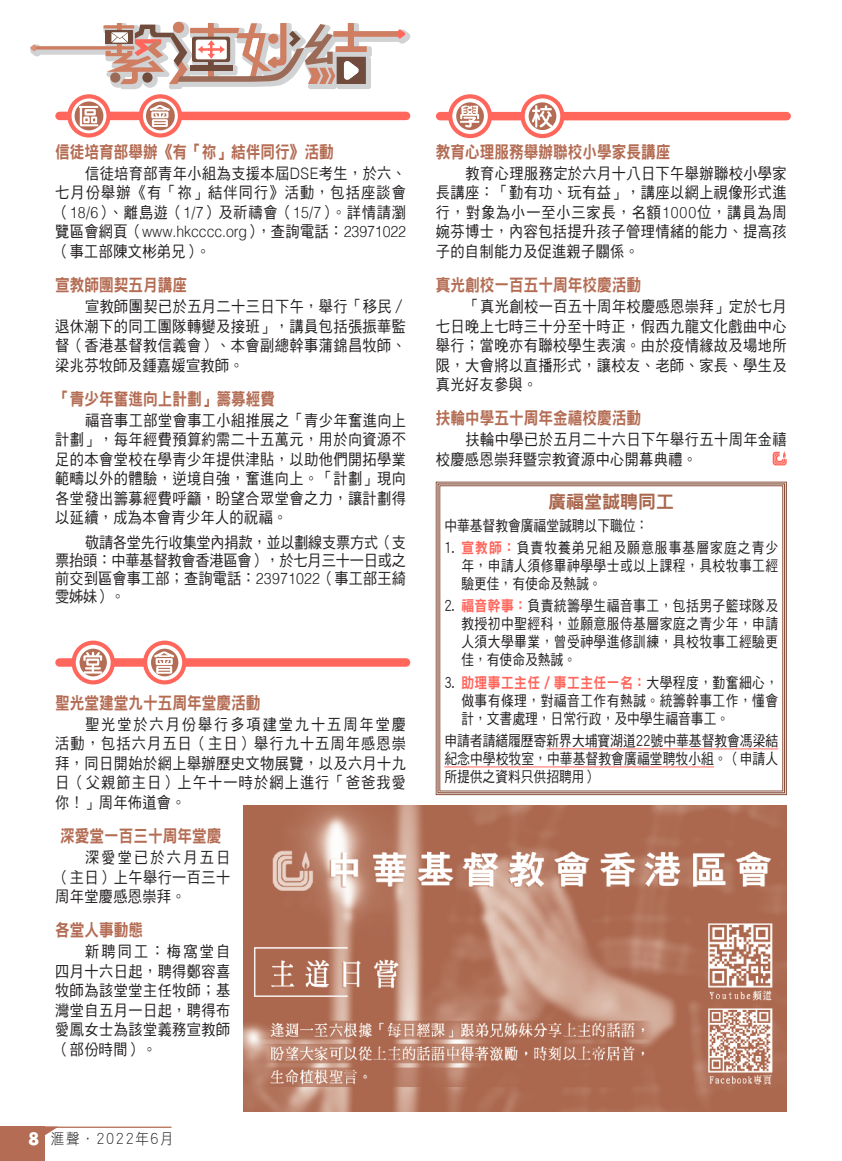
<style>
.page{position:relative;width:842px;height:1161px;background:#fff}
.page>*{position:absolute;margin:0;border:0;box-sizing:border-box;transform-origin:0 0}
.t1{font:18px "DF Hei HK W9";color:#aa674e}
.t2{font:17.25px "DF Hei HK W9";color:#b46d54;scale:.85 1}
.t3{font:15.75px/19.5px "DF Hei HK W5";letter-spacing:.03em;color:#231f20;text-align:justify;scale:.9 1}
.t4{font:300 15.75px "Helvetica";letter-spacing:-.005em;color:#231f20;scale:.9 1}
.t5{font:15px/18px "DF Hei HK W5";letter-spacing:.035em;color:#231f20;text-align:justify;scale:.85 1}
.t6{font:15px "DF Hei HK W9";letter-spacing:.035em;color:#ff675d;scale:.85 1}
.t7{font:15px "DF Hei HK W5";color:#231f20;scale:.85 1}
.t8{font:15px "DF Hei HK W3";letter-spacing:.12em;color:#231f20;scale:.9 1}
.s1{font-family:"Helvetica";font-weight:300}
.s2{font-family:"DF Hei HK W5";font-weight:400}
.s3{font-family:"Futura";font-weight:700;font-size:16.5px;color:#fff}
.s4{font-family:"DF Hei HK W9";color:#ff675d}
.s5{font-family:"DF Hei HK W5";color:#231f20}
</style>
<div class="page">
<div style="left:440px;top:112px;width:347px;height:8px;background:#ff675d"></div>
<svg style="left:523px;top:96px;width:39px;height:40px"></svg>
<div style="left:520px;top:94px;width:44px;height:44px;border:4px solid #ff675d;border-radius:50%"></div>
<div style="left:529px;top:102px;width:27px;height:28px;background:#b46d54;border-radius:50%"></div>
<svg style="left:450px;top:96px;width:40px;height:40px"></svg>
<div style="left:448px;top:94px;width:44px;height:44px;border:4px solid #ff675d;border-radius:50%"></div>
<svg style="left:456px;top:102px;width:28px;height:28px"></svg>
<svg style="left:460px;top:105px;width:92px;height:23px"></svg>
<div style="left:60px;top:112px;width:346px;height:8px;background:#ff675d"></div>
<svg style="left:141px;top:96px;width:39px;height:39px"></svg>
<div style="left:139px;top:94px;width:43px;height:44px;border:4px solid #ff675d;border-radius:50%"></div>
<div style="left:147px;top:102px;width:27px;height:28px;background:#b46d54;border-radius:50%"></div>
<div style="left:146px;top:101px;width:29px;height:29px;border:2px solid #b46d54;border-radius:50%"></div>
<svg style="left:69px;top:96px;width:40px;height:39px"></svg>
<div style="left:67px;top:94px;width:44px;height:44px;border:4px solid #ff675d;border-radius:50%"></div>
<div style="left:75px;top:102px;width:28px;height:28px;background:#b46d54;border-radius:50%"></div>
<div style="left:75px;top:101px;width:28px;height:29px;border:2px solid #b46d54;border-radius:50%"></div>
<svg style="left:79px;top:105px;width:91px;height:22px"></svg>
<div style="left:60px;top:658px;width:346px;height:9px;background:#ff675d"></div>
<svg style="left:145px;top:643px;width:39px;height:39px"></svg>
<div style="left:143px;top:640px;width:43px;height:44px;border:4px solid #ff675d;border-radius:50%"></div>
<div style="left:151px;top:649px;width:27px;height:27px;background:#b46d54;border-radius:50%"></div>
<svg style="left:74px;top:643px;width:39px;height:39px"></svg>
<div style="left:72px;top:640px;width:43px;height:44px;border:4px solid #ff675d;border-radius:50%"></div>
<div style="left:80px;top:649px;width:27px;height:27px;background:#b46d54;border-radius:50%"></div>
<svg style="left:83px;top:651px;width:91px;height:23px"></svg>
<svg style="left:436px;top:481px;width:351px;height:314px"></svg>
<div style="left:437px;top:483px;width:348px;height:310px;border:1px solid #87503c"></div>
<div style="left:439px;top:485px;width:344px;height:306px;border:1px solid #87503c"></div>
<img style="left:243px;top:805px;width:544px;height:306px">
<svg style="left:0;top:1126px;width:56px;height:35px"></svg>
<hr style="left:25px;top:1126px;width:147px;height:2px;background:#b46d54">
<svg style="left:30px;top:22px;width:380px;height:67px"></svg>
<svg style="left:773px;top:451px;width:14px;height:14px"></svg>
<p class="t2" style="left:55px;top:142px;width:329px">信徒培育部舉辦《有「祢」結伴同行》活動</p>
<p class="t3" style="left:55px;top:163px;width:391px;text-indent:30px">信徒培育部青年小組為支援本屆<span class="s1">DSE</span>考生，於六、七月份舉辦《有「祢」結伴同行》活動，包括座談會（<span class="s1">18/6</span>）、離島遊（<span class="s1">1/7</span>）及祈禱會（<span class="s1">15/7</span>）。詳情請瀏</p>
<p class="t4" style="left:55px;top:218px;width:391px"><span class="s2">覽區會網頁（</span>www.hkcccc.org<span class="s2">），查詢電話：</span>23971022</p>
<p class="t3" style="left:55px;top:241px;width:174px">（事工部陳文彬弟兄）。</p>
<p class="t2" style="left:55px;top:275px;width:157px">宣教師團契五月講座</p>
<p class="t3" style="left:55px;top:296px;width:391px;text-indent:30px">宣教師團契已於五月二十三日下午，舉行「移民／退休潮下的同工團隊轉變及接班」，講員包括張振華監督（香港基督教信義會）、本會副總幹事蒲錦昌牧師、梁兆芬牧師及鍾嘉媛宣教師。</p>
<p class="t2" style="left:55px;top:389px;width:260px">「青少年奮進向上計劃」籌募經費</p>
<p class="t3" style="left:55px;top:410px;width:391px;text-indent:30px">福音事工部堂會事工小組推展之「青少年奮進向上計劃」，每年經費預算約需二十五萬元，用於向資源不足的本會堂校在學青少年提供津貼，以助他們開拓學業範疇以外的體驗，逆境自強，奮進向上。「計劃」現向各堂發出籌募經費呼籲，盼望合眾堂會之力，讓計劃得以延續，成為本會青少年人的祝福。</p>
<p class="t3" style="left:55px;top:533px;width:391px;line-height:18px;text-indent:30px">敬請各堂先行收集堂內捐款，並以劃線支票方式（支票抬頭：中華基督教會香港區會），於七月三十一日或之前交到區會事工部；查詢電話：<span class="s1">23971022</span>（事工部王綺雯姊妹）。</p>
<p class="t2" style="left:55px;top:693px;width:243px">聖光堂建堂九十五周年堂慶活動</p>
<p class="t3" style="left:55px;top:714px;width:391px;text-indent:30px">聖光堂於六月份舉行多項建堂九十五周年堂慶活動，包括六月五日（主日）舉行九十五周年感恩崇拜，同日開始於網上舉辦歷史文物展覽，以及六月十九日（父親節主日）上午十一時於網上進行「爸爸我愛你！」周年佈道會。</p>
<p class="t2" style="left:60px;top:826px;width:191px">深愛堂一百三十周年堂慶</p>
<p class="t3" style="left:55px;top:847px;width:196px;text-indent:30px">深愛堂已於六月五日（主日）上午舉行一百三十周年堂慶感恩崇拜。</p>
<p class="t2" style="left:55px;top:921px;width:105px">各堂人事動態</p>
<p class="t3" style="left:55px;top:942px;width:196px;text-indent:30px">新聘同工：梅窩堂自四月十六日起，聘得鄭容喜牧師為該堂堂主任牧師；基灣堂自五月一日起，聘得布愛鳳女士為該堂義務宣教師（部份時間）。</p>
<p class="t8" style="left:28px;top:1131px;width:163px"><span class="s3">8</span> 滙聲．2022年6月</p>
<p class="t2" style="left:436px;top:142px;width:277px">教育心理服務舉辦聯校小學家長講座</p>
<p class="t3" style="left:436px;top:163px;width:391px;text-indent:30px">教育心理服務定於六月十八日下午舉辦聯校小學家長講座：「勤有功、玩有益」，講座以網上視像形式進行，對象為小一至小三家長，名額<span class="s1">1000</span>位，講員為周婉芬博士，內容包括提升孩子管理情緒的能力、提高孩子的自制能力及促進親子關係。</p>
<p class="t2" style="left:436px;top:275px;width:243px">真光創校一百五十周年校慶活動</p>
<p class="t3" style="left:436px;top:296px;width:391px;text-indent:30px">「真光創校一百五十周年校慶感恩崇拜」定於七月七日晚上七時三十分至十時正，假西九龍文化戲曲中心舉行；當晚亦有聯校學生表演。由於疫情緣故及場地所限，大會將以直播形式，讓校友、老師、家長、學生及真光好友參與。</p>
<p class="t2" style="left:436px;top:409px;width:243px">扶輪中學五十周年金禧校慶活動</p>
<p class="t3" style="left:436px;top:430px;width:391px;text-indent:30px">扶輪中學已於五月二十六日下午舉行五十周年金禧校慶感恩崇拜暨宗教資源中心開幕典禮。</p>
<p class="t1" style="left:548px;top:492px;width:127px">廣福堂誠聘同工</p>
<p class="t7" style="left:444px;top:517px;width:241px">中華基督教會廣福堂誠聘以下職位：</p>
<p class="t5" style="left:461px;top:538px;width:374px;text-indent:-17px">1. <span class="s4">宣教師：</span>負責牧養弟兄組及願意服事基層家庭之青少年，申請人須修畢神學學士或以上課程，具校牧事工經驗更佳，有使命及熱誠。</p>
<p class="t5" style="left:461px;top:597px;width:374px;text-indent:-17px">2. <span class="s4">福音幹事：</span>負責統籌學生福音事工，包括男子籃球隊及教授初中聖經科，並願意服侍基層家庭之青少年，申請人須大學畢業，曾受神學進修訓練，具校牧事工經驗更佳，有使命及熱誠。</p>
<p class="t6" style="left:444px;top:674px;width:394px"><span class="s5">3.</span> 助理事工主任／事工主任一名：<span class="s5">大學程度，勤奮細心，</span></p>
<p class="t5" style="left:461px;top:691px;width:374px">做事有條理，對福音工作有熱誠。統籌幹事工作，懂會計，文書處理，日常行政，及中學生福音事工。</p>
<p class="t5" style="left:444px;top:731px;width:394px">申請者請繕履歷寄新界大埔寶湖道22號中華基督教會馮梁結紀念中學校牧室，中華基督教會廣福堂聘牧小組。（申請人所提供之資料只供招聘用）</p>
</div>
